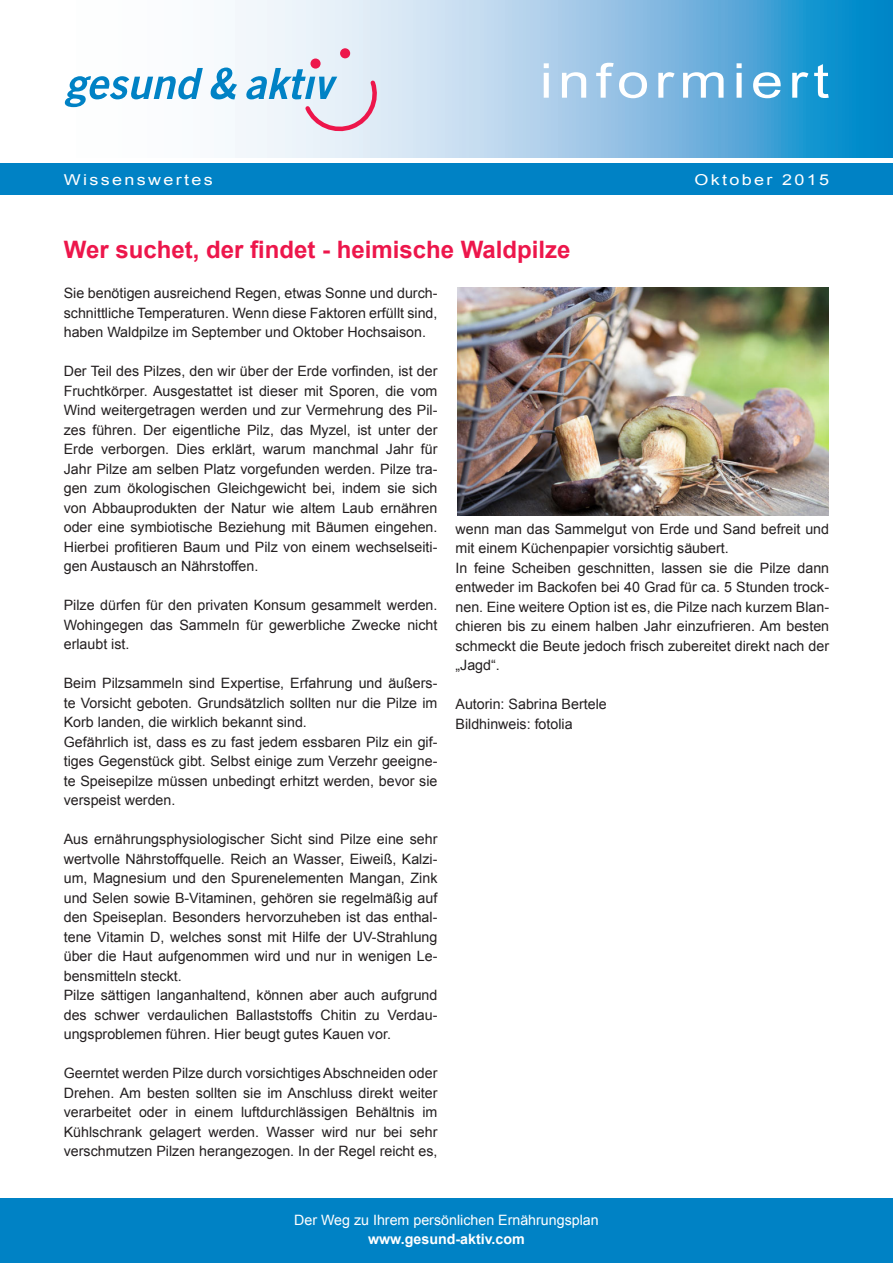
<style>
.page{position:relative;width:893px;height:1263px;background:#fff}
.page>*{position:absolute;margin:0;border:0;box-sizing:border-box;transform-origin:0 0}
.t1{font:48px "Arial";letter-spacing:.095em;color:#fff;scale:1.2 1}
.Headline_rot{font:700 24px "Arial";color:#ed164b}
.Weisse_Schrift_links{font:15px "Arial";letter-spacing:.13em;color:#fff;scale:1.2 1}
.Weisse_Schrift_recht{font:15px "Arial";letter-spacing:.13em;color:#fff;scale:1.2 1}
.Fließtext{font:14.25px/19.5px "Arial";color:#231f20;text-align:justify}
.t2{font:14.25px "Arial";color:#fff}
.t3{font:700 14.25px "Arial";color:#fff}
</style>
<div class="page">
<svg style="left:71px;top:0;width:822px;height:157px"></svg>
<div style="left:0;top:163px;width:893px;height:32px;background:#0082c5"></div>
<svg style="left:64px;top:68px;width:139px;height:39px"></svg>
<svg style="left:210px;top:68px;width:27px;height:31px"></svg>
<svg style="left:246px;top:68px;width:133px;height:65px"></svg>
<div style="left:310px;top:59px;width:11px;height:10px;background:#ed164b;border-radius:50%"></div>
<div style="left:340px;top:48px;width:10px;height:10px;background:#ed164b;border-radius:50%"></div>
<div style="left:0;top:1198px;width:893px;height:65px;background:#0082c5"></div>
<img style="left:457px;top:288px;width:371px;height:228px">
<h1 class="t1" style="left:540px;top:49px;width:243px">informiert</h1>
<p class="Weisse_Schrift_links" style="left:64px;top:170px;width:126px">Wissenswertes</p>
<p class="Weisse_Schrift_recht" style="left:694px;top:170px;width:114px">Oktober 2015</p>
<p class="Headline_rot" style="left:64px;top:233px;width:508px">Wer suchet, der findet - heimische Waldpilze</p>
<p class="Fließtext" style="left:64px;top:283px;width:375px">Sie benötigen ausreichend Regen, etwas Sonne und durch&shy;schnittliche Temperaturen. Wenn diese Faktoren erfüllt sind, haben Waldpilze im September und Oktober Hochsaison.</p>
<p class="Fließtext" style="left:64px;top:361px;width:375px">Der Teil des Pilzes, den wir über der Erde vorfinden, ist der Fruchtkörper. Ausgestattet ist dieser mit Sporen, die vom Wind weitergetragen werden und zur Vermehrung des Pil&shy;zes führen. Der eigentliche Pilz, das Myzel, ist unter der Erde verborgen. Dies erklärt, warum manchmal Jahr für Jahr Pilze am selben Platz vorgefunden werden. Pilze tra&shy;gen zum ökologischen Gleichgewicht bei, indem sie sich von Abbauprodukten der Natur wie altem Laub ernähren oder eine symbiotische Beziehung mit Bäumen eingehen.<br>Hierbei profitieren Baum und Pilz von einem wechselseiti&shy;gen Austausch an Nährstoffen.</p>
<p class="Fließtext" style="left:64px;top:595px;width:375px">Pilze dürfen für den privaten Konsum gesammelt werden.<br>Wohingegen das Sammeln für gewerbliche Zwecke nicht erlaubt ist.</p>
<p class="Fließtext" style="left:64px;top:673px;width:375px">Beim Pilzsammeln sind Expertise, Erfahrung und äußers&shy;te Vorsicht geboten. Grundsätzlich sollten nur die Pilze im Korb landen, die wirklich bekannt sind.</p>
<p class="Fließtext" style="left:64px;top:732px;width:375px">Gefährlich ist, dass es zu fast jedem essbaren Pilz ein gif&shy;tiges Gegenstück gibt. Selbst einige zum Verzehr geeigne&shy;te Speisepilze müssen unbedingt erhitzt werden, bevor sie verspeist werden.</p>
<p class="Fließtext" style="left:64px;top:829px;width:375px">Aus ernährungsphysiologischer Sicht sind Pilze eine sehr wertvolle Nährstoffquelle. Reich an Wasser, Eiweiß, Kalzi&shy;um, Magnesium und den Spurenelementen Mangan, Zink und Selen sowie B-Vitaminen, gehören sie regelmäßig auf den Speiseplan. Besonders hervorzuheben ist das enthal&shy;tene Vitamin D, welches sonst mit Hilfe der UV-Strahlung über die Haut aufgenommen wird und nur in wenigen Le&shy;bensmitteln steckt.</p>
<p class="Fließtext" style="left:64px;top:985px;width:375px">Pilze sättigen langanhaltend, können aber auch aufgrund des schwer verdaulichen Ballaststoffs Chitin zu Verdau&shy;ungsproblemen führen. Hier beugt gutes Kauen vor.</p>
<p class="Fließtext" style="left:64px;top:1063px;width:375px">Geerntet werden Pilze durch vorsichtiges Abschneiden oder Drehen. Am besten sollten sie im Anschluss direkt weiter verarbeitet oder in einem luftdurchlässigen Behältnis im Kühlschrank gelagert werden. Wasser wird nur bei sehr verschmutzen Pilzen herangezogen. In der Regel reicht es,</p>
<p class="Fließtext" style="left:455px;top:519px;width:375px">wenn man das Sammelgut von Erde und Sand befreit und mit einem Küchenpapier vorsichtig säubert.</p>
<p class="Fließtext" style="left:455px;top:558px;width:375px">In feine Scheiben geschnitten, lassen sie die Pilze dann entweder im Backofen bei 40 Grad für ca. 5 Stunden trock&shy;nen. Eine weitere Option ist es, die Pilze nach kurzem Blan&shy;chieren bis zu einem halben Jahr einzufrieren. Am besten schmeckt die Beute jedoch frisch zubereitet direkt nach der „Jagd“.</p>
<p class="Fließtext" style="left:455px;top:694px;width:153px">Autorin: Sabrina Bertele</p>
<p class="Fließtext" style="left:455px;top:714px;width:119px">Bildhinweis: fotolia</p>
<p class="t2" style="left:294px;top:1210px;width:306px">Der Weg zu Ihrem persönlichen Ernährungsplan</p>
<p class="t3" style="left:368px;top:1230px;width:158px">www.gesund-aktiv.com</p>
</div>
